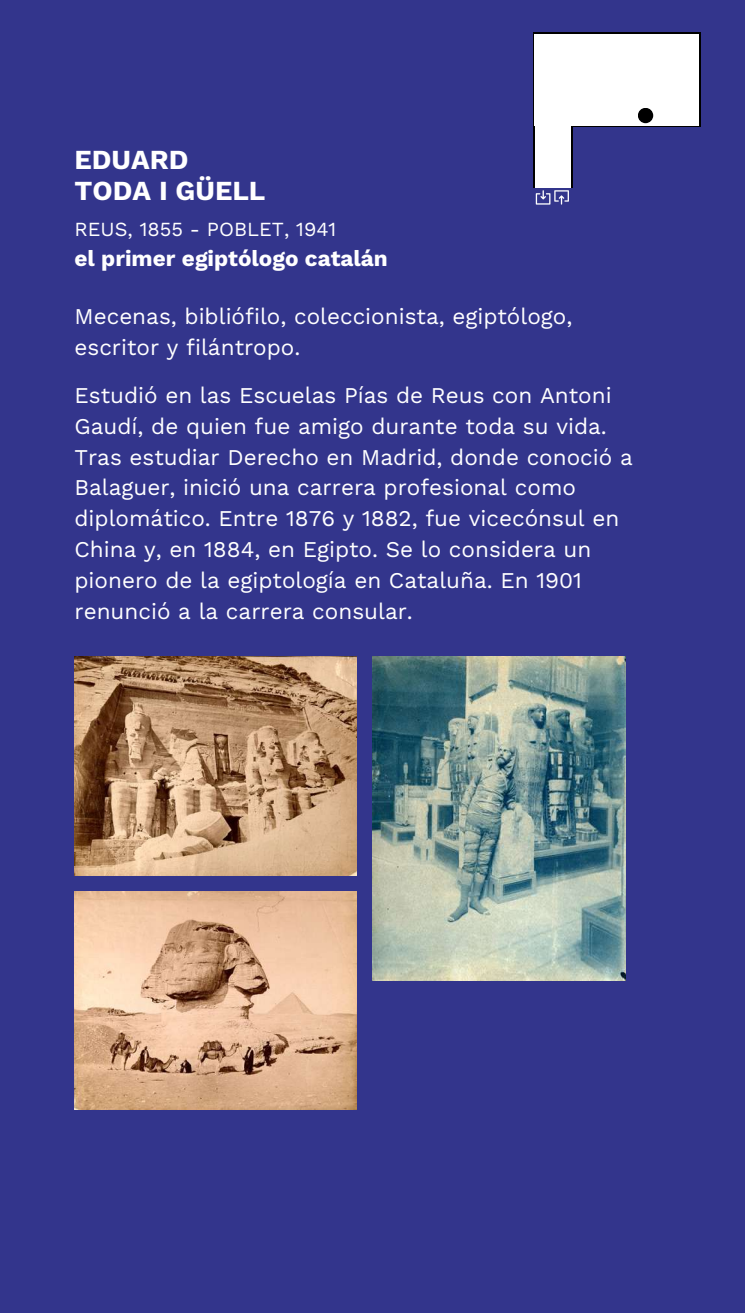
<style>
.page{position:relative;width:745px;height:1313px;background:#fff}
.page>*{position:absolute;margin:0;border:0;box-sizing:border-box;transform-origin:0 0}
.t1{font:700 27.5px/31px "Work Sans";color:#fff}
.t2{font:22.5px/31px "Work Sans";color:#fff}
.t3{font:700 22.5px "Work Sans";color:#fff}
.t4{font:20px "Work Sans";color:#fff}
</style>
<div class="page">
<div style="left:0;top:0;width:744px;height:1312px;background:#33358c"></div>
<img style="left:74px;top:656px;width:283px;height:220px">
<img style="left:372px;top:656px;width:253px;height:325px">
<img style="left:74px;top:891px;width:283px;height:218px">
<svg style="left:533px;top:32px;width:167px;height:173px"></svg>
<p class="t1" style="left:74px;top:144px;width:192px">EDUARD<br>TODA I GÜELL</p>
<p class="t4" style="left:74px;top:218px;width:263px">REUS, 1855 - POBLET, 1941</p>
<p class="t3" style="left:74px;top:245px;width:315px">el primer egiptólogo catalán</p>
<p class="t2" style="left:74px;top:301px;width:499px">Mecenas, bibliófilo, coleccionista, egiptólogo, escritor y filántropo.</p>
<p class="t2" style="left:74px;top:379px;width:559px">Estudió en las Escuelas Pías de Reus con Antoni Gaudí, de quien fue amigo durante toda su vida.<br>Tras estudiar Derecho en Madrid, donde conoció a Balaguer, inició una carrera profesional como diplomático. Entre 1876 y 1882, fue vicecónsul en China y, en 1884, en Egipto. Se lo considera un pionero de la egiptología en Cataluña. En 1901 renunció a la carrera consular.</p>
</div>
